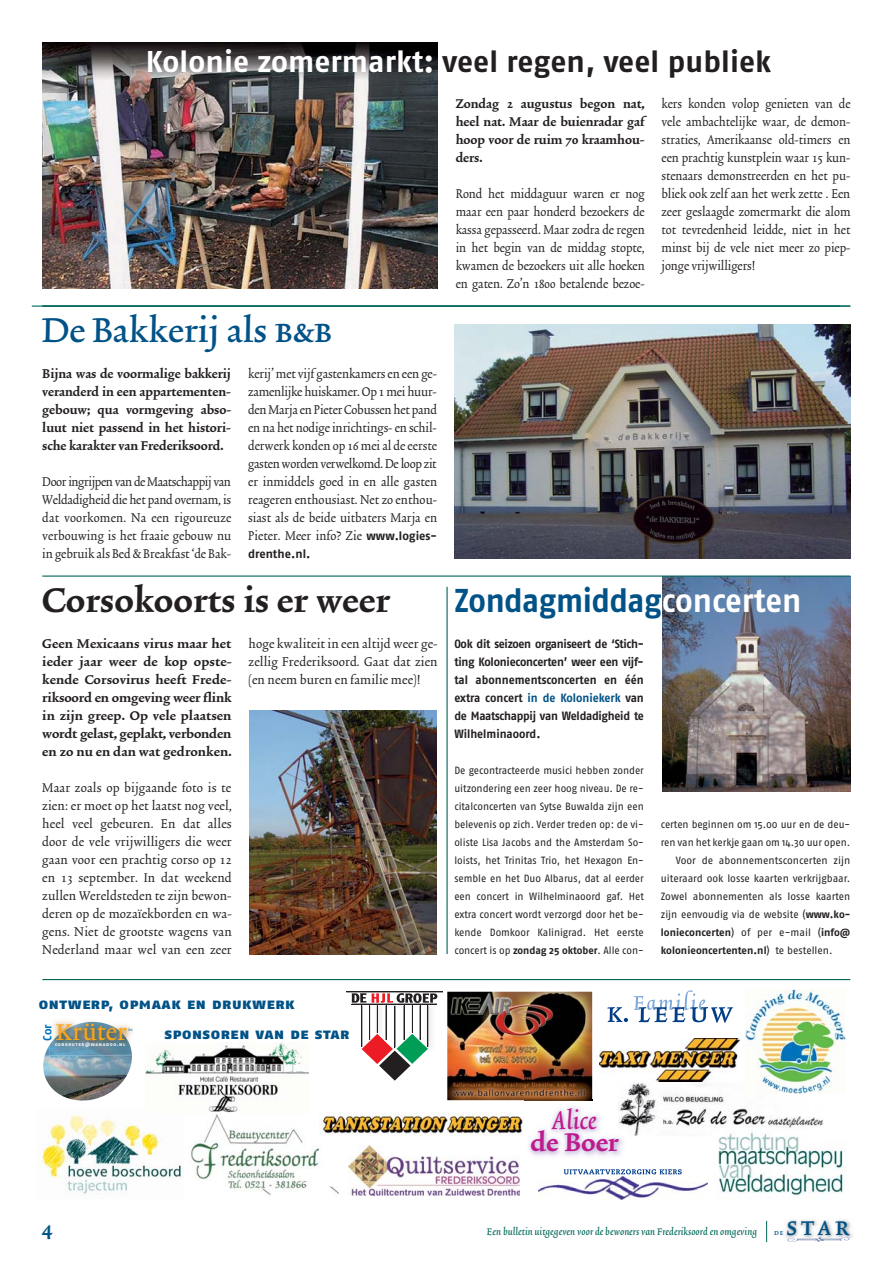
<style>
.page{position:relative;width:893px;height:1263px;background:#fff}
.page>*{position:absolute;margin:0;border:0;box-sizing:border-box;transform-origin:0 0}
.t1{font:40.5px "Trinite No 2 Bol Tab";letter-spacing:.005em;color:#231f20}
.t2{font:40.5px "Trinite No 2 Med Wid";letter-spacing:.005em;color:#005287}
.t3{font:700 33px "Fago No";letter-spacing:-.01em;color:#005287;scale:.94 1}
.t4{font:30.45px "Trinite No 2 Med Con Exp";color:#005287}
.t5{font:700 30.15px "Trinite No 2";color:#bd1a8d}
.t6{font:30.15px "Trinite No 2 Med Ita";color:#bd1a8d}
.t7{font:700 30px "Fago No";letter-spacing:.005em;color:#231f20}
.t8{font:500 24px "Lexicon No 1 Roman A";letter-spacing:.01em;color:#faa61a}
.t9{font:700 24px "Trinite No 2";color:#005287}
.t10{font:15px/18px "Trinite No 2 Rom Con";letter-spacing:.005em;color:#231f20;text-align:justify}
.t11{font:700 15px/18px "Trinite No 2";color:#231f20;text-align:justify}
.t12{font:15px "Fago No Black Caps";letter-spacing:.03em;color:#005287}
.t13{font:700 12px/18px "Fago No";letter-spacing:-.02em;color:#231f20;text-align:justify;scale:.94 1}
.t14{font:12px "Trinite No 2 Med Ita";letter-spacing:.005em;color:#006659}
.t15{font:700 12px "Fago No";letter-spacing:.005em;color:#231f20}
.t16{font:700 11.7px "Fago No";color:#0071bc}
.t17{font:10.5px/18px "Fago No";color:#231f20;text-align:justify;scale:.96 1}
.t18{font:10.5px "Fago No";color:#231f20}
.t19{font:700 10.5px "Fago No";letter-spacing:.005em;color:#231f20}
.t20{font:8.7px "Trinite No 2 Med Con Exp";color:#005287}
.t21{font:4.95px "Fago No Bold Caps";letter-spacing:.11em;color:#fff}
.t22{font:4.05px "Fago No Regular Tf";color:#0071bc}
.s1{color:#fff}
.s2{font-family:"Trinite No 2 Med Wid Exp"}
.s3{font-family:"Fago No";font-weight:700;font-size:12px}
.s4{color:#005287}
.s5{font-weight:700}
.s6{font-weight:400}
</style>
<div class="page">
<img style="left:39px;top:1115px;width:144px;height:79px">
<img style="left:599px;top:1038px;width:140px;height:43px">
<img style="left:190px;top:1112px;width:149px;height:83px">
<img style="left:627px;top:1083px;width:196px;height:53px">
<img style="left:43px;top:1046px;width:89px;height:55px">
<img style="left:49px;top:1022px;width:83px;height:33px">
<img style="left:146px;top:1043px;width:163px;height:70px">
<img style="left:713px;top:1130px;width:133px;height:66px">
<img style="left:746px;top:989px;width:99px;height:105px">
<img style="left:348px;top:1145px;width:172px;height:51px">
<svg style="left:607px;top:990px;width:126px;height:33px"></svg>
<img style="left:447px;top:992px;width:145px;height:108px">
<img style="left:319px;top:1113px;width:204px;height:24px">
<hr style="left:346px;top:992px;width:97px;height:1px;background:#231f20">
<svg style="left:352px;top:993px;width:85px;height:88px"></svg>
<img style="left:529px;top:1100px;width:94px;height:56px">
<img style="left:619px;top:1100px;width:9px;height:36px">
<img style="left:524px;top:1100px;width:68px;height:1px">
<img style="left:539px;top:1177px;width:168px;height:22px">
<svg style="left:564px;top:1169px;width:118px;height:5px"></svg>
<img style="left:42px;top:43px;width:396px;height:245px">
<img style="left:786px;top:1219px;width:67px;height:21px">
<svg style="left:782px;top:1231px;width:67px;height:11px"></svg>
<svg style="left:766px;top:1221px;width:1px;height:21px"></svg>
<hr style="left:42px;top:979px;width:808px;height:1px;background:#006659">
<hr style="left:42px;top:306px;width:808px;height:1px;background:#006659">
<hr style="left:32px;top:306px;width:808px;height:1px;background:#006659">
<hr style="left:446px;top:587px;width:2px;height:367px;background:#006659">
<img style="left:455px;top:324px;width:395px;height:234px">
<img style="left:249px;top:710px;width:188px;height:244px">
<img style="left:662px;top:577px;width:188px;height:214px">
<hr style="left:42px;top:576px;width:808px;height:1px;background:#006659">
<h3 class="t7" style="left:146px;top:51px;width:627px"><span class="s1">Kolonie zomermarkt:</span> veel regen, veel publiek</h3>
<h1 class="t2" style="left:42px;top:314px;width:291px">De Bakkerij als <span class="s2">b&amp;b</span></h1>
<p class="t11" style="left:42px;top:366px;width:190px">Bijna was de voormalige bakkerij veranderd in een appartementen&shy;gebouw; qua vormgeving abso&shy;luut niet passend in het histori&shy;sche karakter van Frederiksoord.</p>
<p class="t10" style="left:42px;top:474px;width:190px">Door ingrijpen van de Maatschappij van Weldadigheid die het pand overnam, is dat voorkomen. Na een rigoureuze verbouwing is het fraaie gebouw nu in gebruik als Bed &amp; Breakfast ‘de Bak-</p>
<p class="t10" style="left:248px;top:366px;width:190px">kerij’ met vijf gastenkamers en een ge&shy;zamenlijke huiskamer. Op 1 mei huur&shy;den Marja en Pieter Cobussen het pand en na het nodige inrichtings- en schil&shy;derwerk konden op 16 mei al de eerste gasten worden verwelkomd. De loop zit er inmiddels goed in en alle gasten reageren enthousiast. Net zo enthou&shy;siast als de beide uitbaters Marja en Pieter. Meer info? Zie <span class="s3">www.logies-</span></p>
<p class="t15" style="left:248px;top:549px;width:64px">drenthe.nl.</p>
<p class="t11" style="left:456px;top:96px;width:190px">Zondag 2 augustus begon nat, heel nat. Maar de buienradar gaf hoop voor de ruim 70 kraamhou&shy;ders.</p>
<p class="t10" style="left:456px;top:186px;width:190px">Rond het middaguur waren er nog maar een paar honderd bezoekers de kassa gepasseerd. Maar zodra de regen in het begin van de middag stopte, kwamen de bezoekers uit alle hoeken en gaten. Zo’n 1800 betalende bezoe-</p>
<p class="t10" style="left:661px;top:96px;width:190px">kers konden volop genieten van de vele ambachtelijke waar, de demon&shy;straties, Amerikaanse old-timers en een prachtig kunstplein waar 15 kun&shy;stenaars demonstreerden en het pu&shy;bliek ook zelf aan het werk zette . Een zeer geslaagde zomermarkt die alom tot tevredenheid leidde, niet in het minst bij de vele niet meer zo piep&shy;jonge vrijwilligers!</p>
<h1 class="t1" style="left:42px;top:584px;width:349px">Corsokoorts is er weer</h1>
<h2 class="t3" style="left:454px;top:588px;width:371px">Zondagmiddag<span class="s1">concerten</span></h2>
<p class="t11" style="left:42px;top:636px;width:191px">Geen Mexicaans virus maar het ieder jaar weer de kop opste&shy;kende Corsovirus heeft Frede&shy;riksoord en omgeving weer flink in zijn greep. Op vele plaatsen wordt gelast, geplakt, verbonden en zo nu en dan wat gedronken.</p>
<p class="t10" style="left:42px;top:780px;width:191px">Maar zoals op bijgaande foto is te zien: er moet op het laatst nog veel, heel veel gebeuren. En dat alles door de vele vrijwilligers die weer gaan voor een prachtig corso op 12 en 13 september. In dat weekend zullen Wereldsteden te zijn bewon&shy;deren op de mozaïekborden en wa&shy;gens. Niet de grootste wagens van Nederland maar wel van een zeer</p>
<p class="t10" style="left:249px;top:636px;width:191px">hoge kwaliteit in een altijd weer ge&shy;zellig Frederiksoord. Gaat dat zien (en neem buren en familie mee)!</p>
<p class="t13" style="left:454px;top:636px;width:203px">Ook dit seizoen organiseert de ‘Stich&shy;ting Kolonieconcerten’ weer een vijf&shy;tal abonnementsconcerten en één extra concert <span class="s4">in de Koloniekerk</span> van de Maatschappij van Weldadigheid te Wilhelminaoord.</p>
<p class="t17" style="left:454px;top:762px;width:199px">De gecontracteerde musici hebben zonder uitzondering een zeer hoog niveau. De re&shy;citalconcerten van Sytse Buwalda zijn een belevenis op zich. Verder treden op: de vi&shy;oliste Lisa Jacobs and the Amsterdam So&shy;loists, het Trinitas Trio, het Hexagon En&shy;semble en het Duo Alba rus, dat al eerder een concert in Wilhelminaoord gaf. Het extra concert wordt verzorgd door het be&shy;kende Domkoor Kalini grad. Het eerste concert is op <span class="s5">zondag 25 oktober</span>. Alle con-</p>
<p class="t17" style="left:661px;top:816px;width:199px">certen beginnen om 15.00 uur en de deu-</p>
<p class="t17" style="left:661px;top:834px;width:199px">ren van het kerkje gaan om 14.30 uur open.</p>
<p class="t18" style="left:676px;top:857px;width:176px">Voor de abonnementsconcerten zijn</p>
<p class="t18" style="left:661px;top:875px;width:191px">uiteraard ook losse kaarten verkrijgbaar.</p>
<p class="t18" style="left:661px;top:893px;width:191px">Zowel abonnementen als losse kaarten</p>
<p class="t17" style="left:661px;top:906px;width:199px">zijn eenvoudig via de website (<span class="s5">www.ko-</span></p>
<p class="t19" style="left:661px;top:929px;width:191px">lonieconcerten<span class="s6">) of per e-mail (</span>info@</p>
<p class="t19" style="left:661px;top:947px;width:173px">kolonieoncertenten.nl<span class="s6">) te bestellen.</span></p>
<p class="t12" style="left:39px;top:995px;width:257px">ontwerp, opmaak en drukwerk</p>
<p class="t16" style="left:41px;top:1041px;width:18px;rotate:-90deg">Cor</p>
<h3 class="t8" style="left:56px;top:1019px;width:73px">Krüter</h3>
<p class="t12" style="left:164px;top:1025px;width:186px">sponsoren van de star</p>
<p class="t22" style="left:128px;top:1027px;width:6px">bv</p>
<p class="t21" style="left:55px;top:1042px;width:72px">corkruter@wanadoo.nl</p>
<h3 class="t6" style="left:552px;top:1108px;width:46px">Alice</h3>
<h3 class="t5" style="left:530px;top:1130px;width:90px">de Boer</h3>
<h3 class="t9" style="left:42px;top:1218px;width:12px">4</h3>
<p class="t14" style="left:487px;top:1226px;width:272px">Een bulletin uitgegeven voor de bewoners van Frederiksoord en omgeving</p>
<p class="t20" style="left:774px;top:1227px;width:11px">de</p>
<h3 class="t4" style="left:786px;top:1207px;width:64px">star</h3>
</div>
